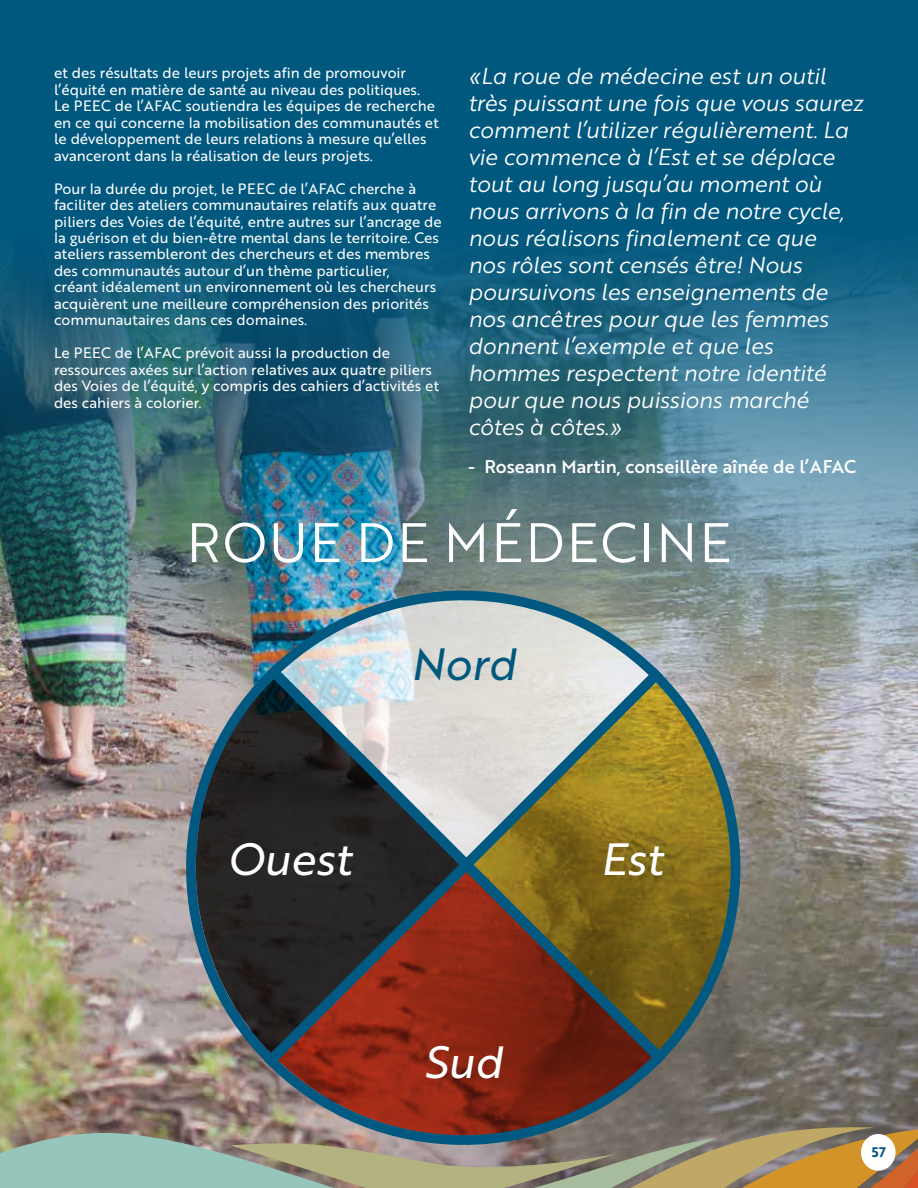
<style>
.page{position:relative;width:918px;height:1188px;background:#fff}
.page>*{position:absolute;margin:0;border:0;box-sizing:border-box;transform-origin:0 0}
.t1{font:54px "Brother 1816 Book";letter-spacing:.04em;color:#fff}
.t2{font:43.95px "Brother 1816 Regular Italic";color:#fff}
.t3{font:43.95px "Brother 1816 Regular Italic";color:#00587f}
.t4{font:22.5px/27px "Brother 1816 Book Italic";letter-spacing:-.01em;color:#fff}
.t5{font:18px "Brother 1816 Medium";color:#fff}
.t6{font:14.7px/16.5px "Brother 1816 Regular";color:#fff}
.t7{font:13.5px "Brother 1816 Bold";color:#00587f}
</style>
<div class="page">
<img style="left:0;top:706px;width:918px;height:422px">
<img style="left:0;top:0;width:918px;height:706px">
<img style="left:151px;top:569px;width:611px;height:552px">
<svg style="left:0;top:1121px;width:875px;height:7px;background:#7c665f"></svg>
<svg style="left:0;top:1128px;width:918px;height:60px;background:#99997f"></svg>
<div style="left:861px;top:1134px;width:35px;height:37px;background:#fff;border-radius:50%"></div>
<p class="t4" style="left:468px;top:61px;width:397px">«La roue de médecine est un outil très puissant une fois que vous saurez comment l’utilizer régulièrement. La vie commence à l’Est et se déplace tout au long jusqu’au moment où nous arrivons à la fin de notre cycle, nous réalisons finalement ce que<br>nos rôles sont censés être! Nous poursuivons les enseignements de nos ancêtres pour que les femmes donnent l’exemple et que les hommes respectent notre identité pour que nous puissions marché côtes à côtes.»</p>
<p class="t5" style="left:468px;top:453px;width:390px">- Roseann Martin, conseillère aînée de l’AFAC</p>
<h1 class="t1" style="left:187px;top:503px;width:546px">ROUE DE MÉDECINE</h1>
<p class="t6" style="left:54px;top:64px;width:387px">et des résultats de leurs projets afin de promouvoir l’équité en matière de santé au niveau des politiques.<br>Le PEEC de l’AFAC soutiendra les équipes de recherche en ce qui concerne la mobilisation des communautés et le développement de leurs relations à mesure qu’elles avanceront dans la réalisation de leurs projets.</p>
<p class="t6" style="left:54px;top:179px;width:389px">Pour la durée du projet, le PEEC de l’AFAC cherche à faciliter des ateliers communautaires relatifs aux quatre piliers des Voies de l’équité, entre autres sur l’ancrage de la guérison et du bien-être mental dans le territoire. Ces ateliers rassembleront des chercheurs et des membres des communautés autour d’un thème particulier,<br>créant idéalement un environnement où les chercheurs acquièrent une meilleure compréhension des priorités communautaires dans ces domaines.</p>
<p class="t6" style="left:54px;top:344px;width:387px">Le PEEC de l’AFAC prévoit aussi la production de ressources axées sur l’action relatives aux quatre piliers des Voies de l’équité, y compris des cahiers d’activités et des cahiers à colorier.</p>
<h2 class="t3" style="left:411px;top:631px;width:106px">Nord</h2>
<h2 class="t2" style="left:227px;top:826px;width:125px">Ouest</h2>
<h2 class="t2" style="left:600px;top:826px;width:64px">Est</h2>
<h2 class="t2" style="left:424px;top:1029px;width:80px">Sud</h2>
<p class="t7" style="left:872px;top:1142px;width:16px">57</p>
</div>
